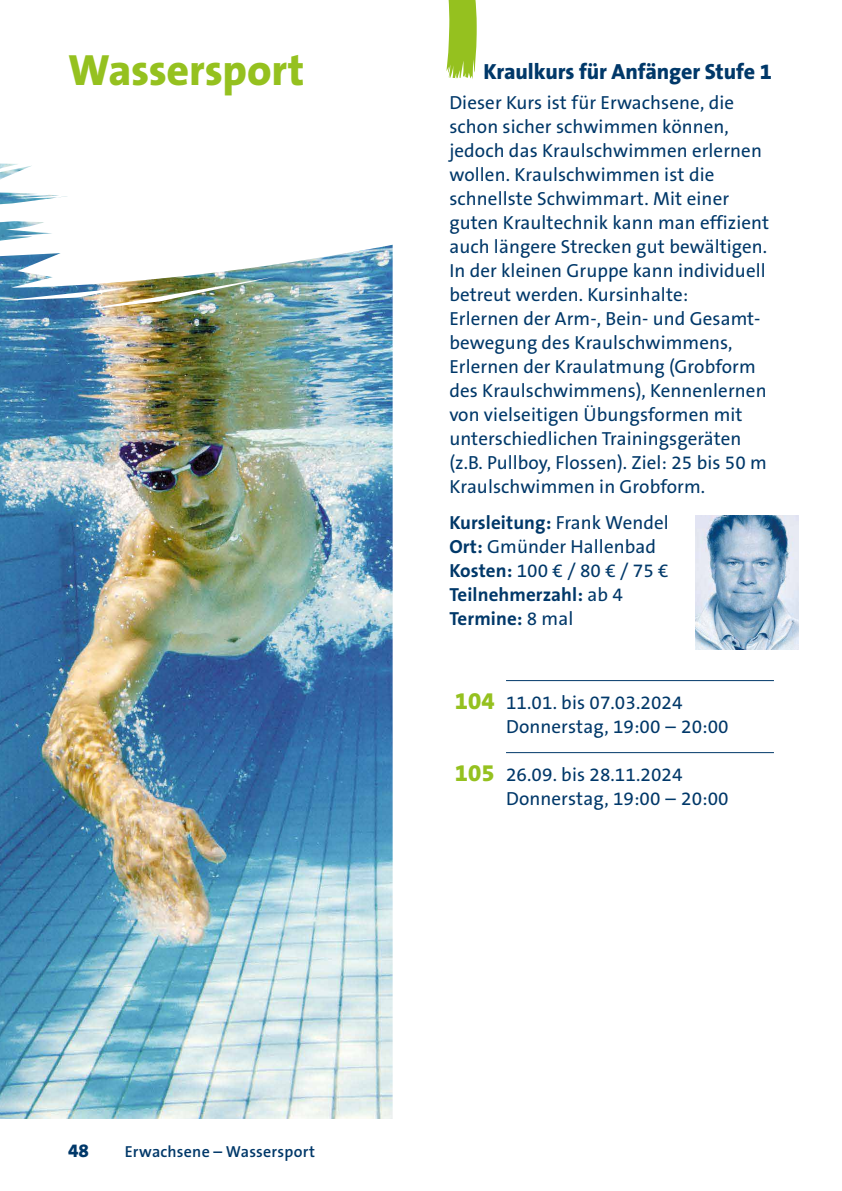
<style>
.page{position:relative;width:842px;height:1191px;background:#fff}
.page>*{position:absolute;margin:0;border:0;box-sizing:border-box;transform-origin:0 0}
.t1{font:800 44px "The Sans B8";letter-spacing:-.005em;color:#95c11f}
.t2{font:800 22px "The Sans B8";letter-spacing:-.005em;color:#003869}
.t3{font:19px/24px "The Sans B5 Plain";letter-spacing:.005em;color:#003869}
.t4{font:700 19px/24px "The Sans B7";letter-spacing:.005em;color:#003869}
.t5{font:800 19px "The Sans B8";color:#003869}
.t6{font:600 16px "The Sans B6";letter-spacing:.015em;color:#003869}
.s1{font-family:"The Sans B5 Plain";font-weight:400}
.s2{font-family:"The Sans B7";font-weight:700}
.s3{font-family:"The Sans B8";font-weight:800;font-size:24px;color:#95c11f}
</style>
<div class="page">
<hr style="left:506px;top:680px;width:268px;height:1px;background:#003869">
<hr style="left:506px;top:752px;width:268px;height:1px;background:#003869">
<svg style="left:446px;top:0;width:31px;height:79px;background:#a6cb44"></svg>
<img style="left:696px;top:515px;width:102px;height:134px">
<img style="left:0;top:164px;width:393px;height:955px">
<h1 class="t1" style="left:68px;top:47px;width:238px">Wassersport</h1>
<p class="t5" style="left:68px;top:1140px;width:22px">48</p>
<p class="t6" style="left:125px;top:1143px;width:192px">Erwachsene – Wassersport</p>
<p class="t2" style="left:483px;top:60px;width:290px">Kraulkurs für Anfänger Stufe 1</p>
<p class="t3" style="left:449px;top:91px;width:321px">Dieser Kurs ist für Erwachsene, die schon sicher schwimmen können, jedoch das Kraulschwimmen erlernen wollen. Kraulschwimmen ist die schnellste Schwimmart. Mit einer guten Kraultechnik kann man effizient auch längere Strecken gut bewältigen.<br>In der kleinen Gruppe kann individuell betreut werden. Kursinhalte:<br>Erlernen der Arm-, Bein- und Gesamt&shy;bewegung des Kraulschwimmens, Erlernen der Kraulatmung (Grobform des Kraulschwimmens), Kennenlernen von vielseitigen Übungsformen mit unterschiedlichen Trainingsgeräten (z.B. Pullboy, Flossen). Ziel: 25 bis 50 m Kraulschwimmen in Grobform.</p>
<p class="t4" style="left:449px;top:511px;width:221px">Kursleitung: <span class="s1">Frank Wendel</span></p>
<p class="t3" style="left:449px;top:535px;width:221px"><span class="s2">Ort:</span> Gmünder Hallenbad<br><span class="s2">Kosten:</span> 100 € / 80 € / 75 €</p>
<p class="t4" style="left:449px;top:583px;width:175px">Teilnehmerzahl: <span class="s1">ab 4<br></span>Termine: <span class="s1">8 mal</span></p>
<p class="t3" style="left:506px;top:691px;width:224px;text-indent:-51px"><span class="s3">104</span> 11.01. bis 07.03.2024<br>Donnerstag, 19:00 – 20:00</p>
<p class="t3" style="left:506px;top:763px;width:224px;text-indent:-51px"><span class="s3">105</span> 26.09. bis 28.11.2024<br>Donnerstag, 19:00 – 20:00</p>
</div>
